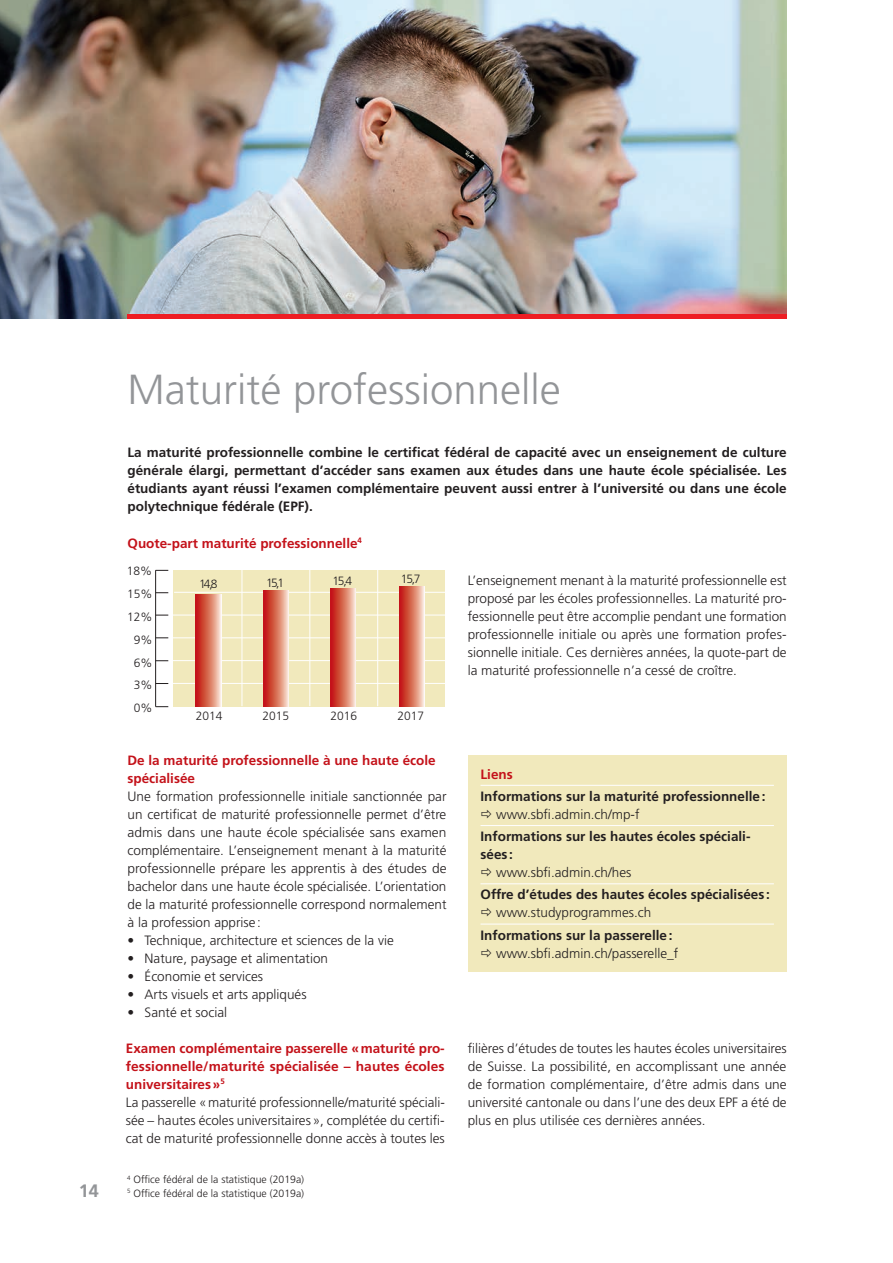
<style>
.page{position:relative;width:893px;height:1263px;background:#fff}
.page>*{position:absolute;margin:0;border:0;box-sizing:border-box;transform-origin:0 0}
.t1{font:300 42px "Frutiger LT Std";color:#939598}
.t2{font:700 18px "Frutiger LT Std";color:#939598}
.t3{font:300 13.5px/18px "Frutiger LT Std";color:#231f20;text-align:justify}
.t4{font:700 13.5px/18px "Frutiger LT Std";color:#231f20;text-align:justify}
.t5{font:700 13.5px/18px "Frutiger LT Std";color:#c4121a}
.t6{font:300 12px "Frutiger LT Std";color:#231f20}
.t7{font:300 10.5px/13.5px "Frutiger LT Std";color:#231f20}
.s1{font-weight:700;color:#c4121a}
</style>
<div class="page">
<div style="left:468px;top:756px;width:319px;height:216px;background:#f1e9bc"></div>
<hr style="left:480px;top:785px;width:294px;height:1px;background:#fff">
<hr style="left:480px;top:825px;width:294px;height:1px;background:#fff">
<hr style="left:480px;top:883px;width:294px;height:1px;background:#fff">
<hr style="left:480px;top:924px;width:294px;height:1px;background:#fff">
<div style="left:173px;top:570px;width:272px;height:137px;background:#f1e9bc"></div>
<hr style="left:155px;top:570px;width:1px;height:137px;background:#231f20">
<svg style="left:156px;top:706px;width:12px;height:1px"></svg>
<svg style="left:156px;top:683px;width:12px;height:1px"></svg>
<svg style="left:156px;top:660px;width:12px;height:1px"></svg>
<svg style="left:156px;top:637px;width:12px;height:1px"></svg>
<svg style="left:156px;top:615px;width:12px;height:1px"></svg>
<svg style="left:156px;top:592px;width:12px;height:1px"></svg>
<hr style="left:242px;top:569px;width:1px;height:137px;background:#fff">
<hr style="left:309px;top:569px;width:1px;height:137px;background:#fff">
<hr style="left:377px;top:569px;width:1px;height:137px;background:#fff">
<hr style="left:171px;top:683px;width:275px;height:1px;background:#fff">
<hr style="left:171px;top:660px;width:275px;height:1px;background:#fff">
<hr style="left:171px;top:637px;width:275px;height:1px;background:#fff">
<hr style="left:171px;top:615px;width:275px;height:1px;background:#fff">
<hr style="left:174px;top:592px;width:272px;height:1px;background:#fff">
<svg style="left:196px;top:594px;width:25px;height:113px;background:#da7462"></svg>
<svg style="left:264px;top:591px;width:25px;height:116px;background:#db7664"></svg>
<svg style="left:331px;top:589px;width:25px;height:118px;background:#da7563"></svg>
<svg style="left:156px;top:570px;width:12px;height:1px"></svg>
<svg style="left:399px;top:587px;width:25px;height:119px;background:#d97160"></svg>
<img style="left:0;top:0;width:787px;height:319px">
<hr style="left:128px;top:315px;width:659px;height:4px;background:#ee1d23">
<h2 class="t2" style="left:79px;top:1180px;width:22px">14</h2>
<h1 class="t1" style="left:128px;top:366px;width:435px">Maturité professionnelle</h1>
<p class="t4" style="left:128px;top:444px;width:661px">La maturité professionnelle combine le certificat fédéral de capacité avec un enseignement de culture générale élargi, permettant d’accéder sans examen aux études dans une haute école spécialisée. Les étudiants ayant réussi l’examen complémentaire peuvent aussi entrer à l’université ou dans une école polytechnique fédérale (EPF).</p>
<p class="t5" style="left:128px;top:534px;width:236px">Quote-part maturité professionnelle<sup>4</sup></p>
<p class="t6" style="left:127px;top:564px;width:27px">18%</p>
<p class="t6" style="left:127px;top:587px;width:27px">15%</p>
<p class="t6" style="left:127px;top:610px;width:27px">12%</p>
<p class="t6" style="left:134px;top:633px;width:20px">9%</p>
<p class="t6" style="left:134px;top:655px;width:20px">6%</p>
<p class="t6" style="left:134px;top:678px;width:20px">3%</p>
<p class="t6" style="left:134px;top:701px;width:20px">0%</p>
<p class="t6" style="left:199px;top:577px;width:20px">14,8</p>
<p class="t6" style="left:266px;top:576px;width:19px">15,1</p>
<p class="t6" style="left:332px;top:574px;width:21px">15,4</p>
<p class="t6" style="left:401px;top:572px;width:21px">15,7</p>
<p class="t6" style="left:196px;top:709px;width:28px">2014</p>
<p class="t6" style="left:331px;top:709px;width:28px">2016</p>
<p class="t6" style="left:262px;top:709px;width:28px">2015</p>
<p class="t6" style="left:397px;top:709px;width:28px">2017</p>
<p class="t5" style="left:128px;top:751px;width:310px">De la maturité professionnelle à une haute école spécialisée</p>
<p class="t3" style="left:128px;top:787px;width:321px">Une formation professionnelle initiale sanctionnée par un certificat de maturité professionnelle permet d’être admis dans une haute école spécialisée sans examen complémentaire. L’enseignement menant à la maturité professionnelle prépare les apprentis à des études de bachelor dans une haute école spécialisée. L’orientation de la maturité professionnelle correspond normalement à la profession apprise :</p>
<p class="t3" style="left:128px;top:931px;width:268px">• Technique, architecture et sciences de la vie</p>
<p class="t3" style="left:128px;top:949px;width:202px">• Nature, paysage et alimentation</p>
<p class="t3" style="left:128px;top:967px;width:137px">• Économie et services</p>
<p class="t3" style="left:128px;top:985px;width:181px">• Arts visuels et arts appliqués</p>
<p class="t3" style="left:128px;top:1003px;width:101px">• Santé et social</p>
<p class="t3" style="left:126px;top:1039px;width:320px;text-align:left"><span class="s1">Examen complémentaire passerelle «maturité pro&shy;fessionnelle/maturité spécialisée – hautes écoles universitaires »</span><sup>5<br></sup>La passerelle «maturité professionnelle/maturité spéciali&shy;sée – hautes écoles universitaires», complétée du certifi&shy;cat de maturité professionnelle donne accès à toutes les</p>
<p class="t7" style="left:127px;top:1173px;width:179px"><sup>4</sup> Office fédéral de la statistique (2019a)<br><sup>5</sup> Office fédéral de la statistique (2019a)</p>
<p class="t3" style="left:468px;top:571px;width:320px">L’enseignement menant à la maturité professionnelle est proposé par les écoles professionnelles. La maturité pro&shy;fessionnelle peut être accomplie pendant une formation professionnelle initiale ou après une formation profes&shy;sionnelle initiale. Ces dernières années, la quote-part de la maturité professionnelle n’a cessé de croître.</p>
<p class="t5" style="left:480px;top:765px;width:34px">Liens</p>
<p class="t4" style="left:480px;top:787px;width:286px">Informations sur la maturité professionnelle :</p>
<p class="t3" style="left:496px;top:805px;width:145px">www.sbfi.admin.ch/mp-f</p>
<p class="t4" style="left:480px;top:827px;width:272px">Informations sur les hautes écoles spéciali&shy;sées :</p>
<p class="t3" style="left:496px;top:863px;width:137px">www.sbfi.admin.ch/hes</p>
<p class="t4" style="left:480px;top:886px;width:291px">Offre d’études des hautes écoles spécialisées :</p>
<p class="t3" style="left:496px;top:904px;width:157px">www.studyprogrammes.ch</p>
<p class="t4" style="left:480px;top:926px;width:193px">Informations sur la passerelle :</p>
<p class="t3" style="left:496px;top:944px;width:184px">www.sbfi.admin.ch/passerelle_f</p>
<p class="t3" style="left:468px;top:1039px;width:321px">filières d’études de toutes les hautes écoles universitaires de Suisse. La possibilité, en accomplissant une année de formation complémentaire, d’être admis dans une université cantonale ou dans l’une des deux EPF a été de plus en plus utilisée ces dernières années.</p>
</div>
